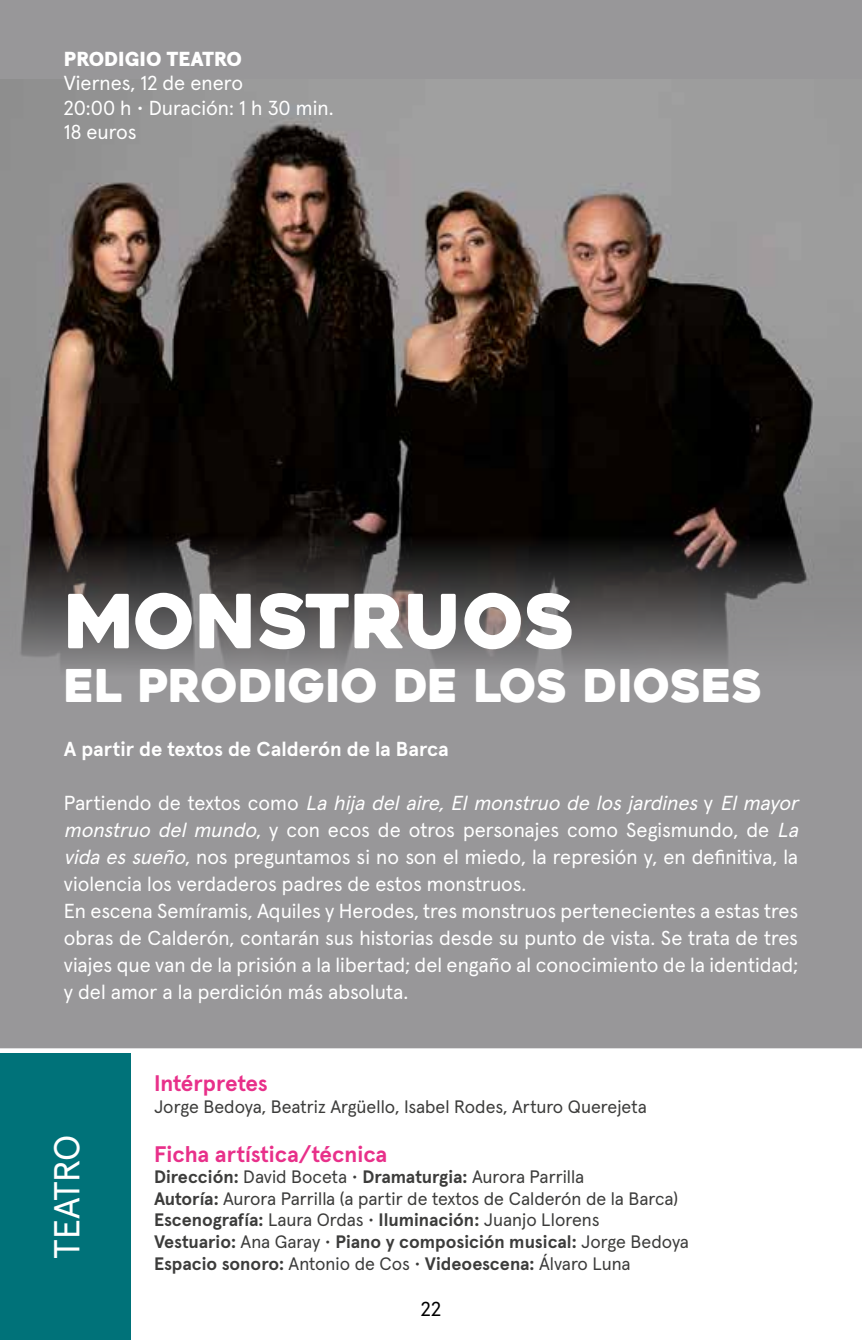
<style>
.page{position:relative;width:862px;height:1340px;background:#fff}
.page>*{position:absolute;margin:0;border:0;box-sizing:border-box;transform-origin:0 0}
.t1{font:74.48px "Heavitas";color:#fff}
.t2{font:45px "Heavitas";color:#fff}
.t3{font:36px "Apercu Pro";letter-spacing:-.02em;color:#fff}
.t4{font:700 22.5px "Apercu Pro";letter-spacing:-.005em;color:#e8308a}
.t5{font:20.25px/27px "Apercu Pro";color:#fff}
.t6{font:700 20.25px "Apercu Pro";color:#fff}
.t7{font:900 20.25px "Apercu Pro";color:#fff}
.t8{font:20.25px "Apercu Pro";color:#000}
.t9{font:18px/21.6px "Apercu Pro";color:#3c3c3b}
.s1{font-style:italic}
.s2{font-weight:700}
</style>
<div class="page">
<div style="left:0;top:0;width:861px;height:1048px;background:#989799"></div>
<img style="left:0;top:79px;width:861px;height:596px">
<div style="left:0;top:1053px;width:130px;height:286px;background:#007279"></div>
<p class="t7" style="left:64px;top:43px;width:179px">PRODIGIO TEATRO</p>
<p class="t5" style="left:64px;top:69px;width:271px;line-height:24.3px">Viernes, 12 de enero<br>20:00 h • Duración: 1 h 30 min.<br>18 euros</p>
<h1 class="t1" style="left:64px;top:575px;width:512px">MONSTRUOS</h1>
<h2 class="t2" style="left:64px;top:658px;width:699px">EL PRODIGIO DE LOS DIOSES</h2>
<p class="t6" style="left:64px;top:733px;width:386px">A partir de textos de Calderón de la Barca</p>
<p class="t5" style="left:64px;top:788px;width:741px">P a r t i e n d o d e t ext o s c o m o <span class="s1">Lahijadelaire,Elmonstruo de losjardines</span>y <span class="s1">Elmayor monstruo del mundo</span>, y con ecos de otros personajes como Segismundo, de <span class="s1">La vidaessueño</span>, nos preguntamos si no son el miedo, la represión y, en definitiva, la violencia los verdaderos padres de estos monstruos.<br>En escena Semíramis, Aquiles y Herodes, tres monstruos pertenecientes a estas tres obras de Calderón, contarán sus historias desde su punto de vista. Se trata de tres viajes que van de la prisión a la libertad; del engaño al conocimiento de la identidad; y del amor a la perdición más absoluta.</p>
<h3 class="t3" style="left:39px;top:1258px;width:125px;rotate:-90deg">TEATRO</h3>
<p class="t4" style="left:154px;top:1065px;width:115px">Intérpretes</p>
<p class="t9" style="left:154px;top:1094px;width:494px">Jorge Bedoya, Beatriz Argüello, Isabel Rodes, Arturo Querejeta</p>
<p class="t4" style="left:154px;top:1136px;width:235px">Ficha artística/técnica</p>
<p class="t9" style="left:154px;top:1164px;width:536px"><span class="s2">Dirección:</span> David Boceta • <span class="s2">Dramaturgia:</span> Aurora Parrilla<br><span class="s2">Autoría:</span> Aurora Parrilla (a partir de textos de Calderón de la Barca)<br><span class="s2">Escenografía:</span> Laura Ordas • <span class="s2">Iluminación:</span> Juanjo Llorens<br><span class="s2">Vestuario:</span> Ana Garay • <span class="s2">Piano y composición musical:</span> Jorge Bedoya <span class="s2">Espacio sonoro:</span> Antonio de Cos • <span class="s2">Videoescena:</span> Álvaro Luna</p>
<p class="t8" style="left:420px;top:1293px;width:22px">22</p>
</div>
